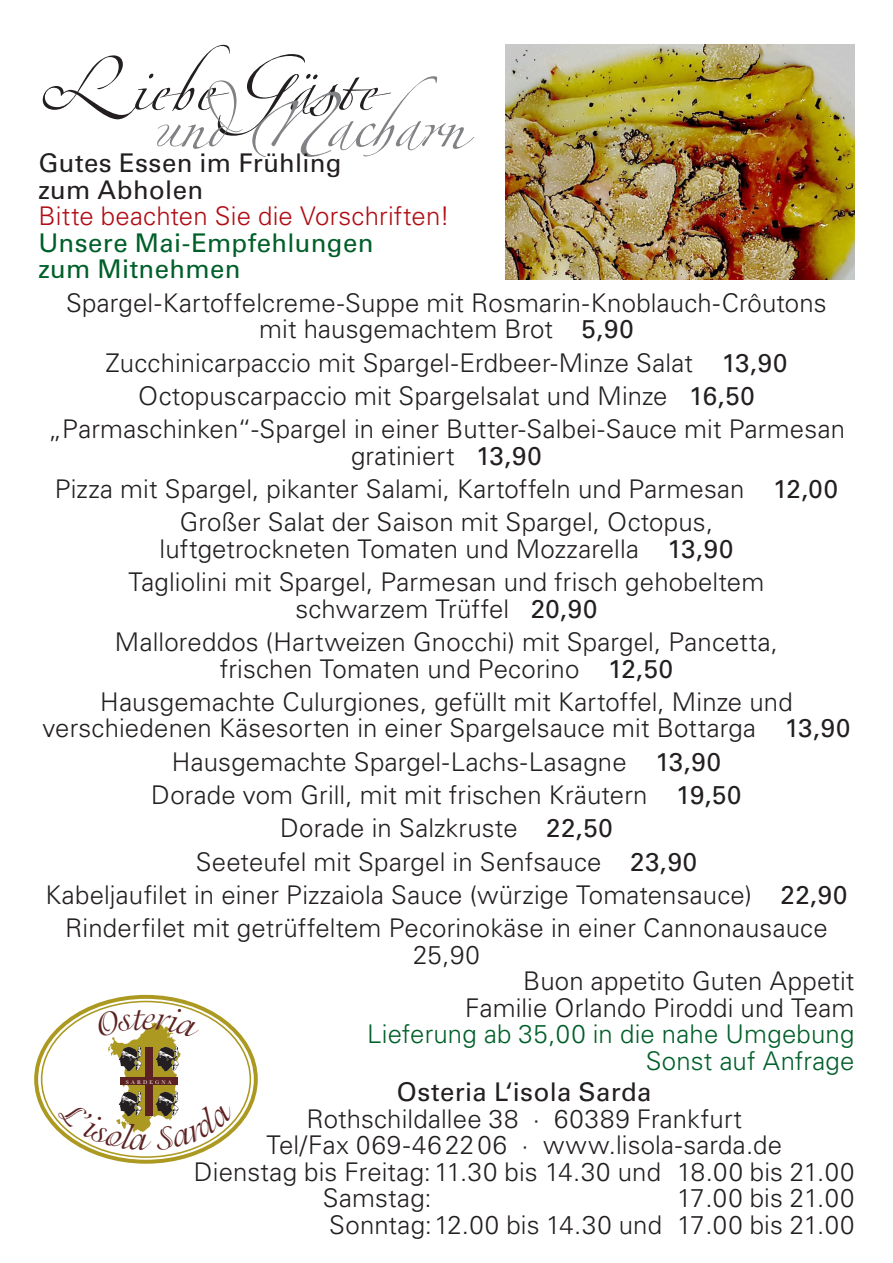
<style>
.page{position:relative;width:893px;height:1263px;background:#fff}
.page>*{position:absolute;margin:0;border:0;box-sizing:border-box;transform-origin:0 0}
.t1{font:96.9px "Zapfino Extra LT Four";color:#231f20}
.t2{font:96.9px "Zapfino Extra LT Four";color:#808285}
.t3{font:300 25.8px/33.3px "Univers LT Std";letter-spacing:.005em;color:#231f20;text-align:center}
.t4{font:25.8px/26.5px "Univers LT Std";letter-spacing:.015em;color:#231f20}
.t5{font:300 25.8px/26.5px "Univers LT Std";letter-spacing:.01em;color:#005f29;text-align:right}
.t6{font:25.8px/26.5px "Univers LT Std";letter-spacing:.015em;color:#005f29}
.t7{font:300 25.8px "Univers LT Std";letter-spacing:.005em;color:#b00d15}
.t8{font:5.55px "Baskerville";letter-spacing:.39em;color:#fff}
.s1{font-weight:400}
</style>
<div class="page">
<img style="left:506px;top:44px;width:348px;height:236px">
<svg style="left:34px;top:995px;width:224px;height:169px"></svg>
<h1 class="t1" style="left:38px;top:19px;width:342px">Liebe Gäste</h1>
<h1 class="t2" style="left:153px;top:56px;width:314px">und Nacharn</h1>
<p class="t4" style="left:38px;top:150px;width:305px">Gutes Essen im Frühling zum Abholen</p>
<p class="t7" style="left:38px;top:201px;width:413px">Bitte beachten Sie die Vorschriften!</p>
<p class="t6" style="left:38px;top:230px;width:336px">Unsere Mai-Empfehlungen zum Mitnehmen</p>
<p class="t3" style="left:66px;top:289px;width:762px;line-height:26.5px">Spargel-Kartoffelcreme-Suppe mit Rosmarin-Knoblauch-Crôutons mit hausgemachtem Brot <span class="s1">5,90</span></p>
<p class="t3" style="left:48px;top:346px;width:798px">Zucchinicarpaccio mit Spargel-Erdbeer-Minze Salat <span class="s1">13,90<br></span>Octopuscarpaccio mit Spargelsalat und Minze <span class="s1">16,50 </span>„Parmaschinken“-Spargel in einer Butter-Salbei-Sauce mit Parmesan</p>
<p class="t3" style="left:55px;top:439px;width:785px">gratiniert <span class="s1">13,90<br></span>Pizza mit Spargel, pikanter Salami, Kartoffeln und Parmesan <span class="s1">12,00<br></span>Großer Salat der Saison mit Spargel, Octopus,</p>
<p class="t3" style="left:129px;top:532px;width:637px">luftgetrockneten Tomaten und Mozzarella <span class="s1">13,90<br></span>Tagliolini mit Spargel, Parmesan und frisch gehobeltem</p>
<p class="t3" style="left:115px;top:592px;width:665px">schwarzem Trü ffel <span class="s1">20,90<br></span>Malloreddos (Hartweizen Gnocchi) mit Spargel, Pancetta,</p>
<p class="t3" style="left:100px;top:652px;width:694px">frischen Tomaten und Pecorino <span class="s1">12,50<br></span>Hausgemachte Culurgiones, gefüllt mit Kartoffel, Minze und</p>
<p class="t3" style="left:43px;top:712px;width:809px">verschiedenen Käsesorten in einer Spargelsauce mit Bottarga <span class="s1">13,90<br></span>Hausgemachte Spargel-Lachs-Lasagne <span class="s1">13,90<br></span>Dorade vom Grill, mit mit frischen Krä utern <span class="s1">19,50<br></span>Dorade in Salzkruste <span class="s1">22,50<br></span>Seeteufel mit Spargel in Senfsauce <span class="s1">23,90<br></span>Kabeljaufilet in einer Pizzaiola Sauce (würzige Tomatensauce) <span class="s1">22,90<br></span>Rinderfilet mit getrüffeltem Pecorinokäse in einer Cannonausauce</p>
<p class="t3" style="left:413px;top:938px;width:68px">25,90</p>
<p class="t3" style="left:465px;top:968px;width:391px;line-height:26.5px;text-align:right">Buon appetito Guten Appetit<br>Familie Orlando Piroddi und Team</p>
<p class="t5" style="left:367px;top:1021px;width:489px">Lieferung ab 35,00 in die nahe Umgebung<br>Sonst auf Anfrage</p>
<p class="t4" style="left:397px;top:1079px;width:256px">Osteria L‘isola Sarda</p>
<p class="t3" style="left:306px;top:1102px;width:437px">Rothschildallee 38 ∙ 60389 Frankfurt</p>
<p class="t3" style="left:266px;top:1128px;width:517px">Tel/Fax 069-46 22 06 ∙ www.lisola-sarda.de</p>
<p class="t3" style="left:194px;top:1155px;width:662px">Dienstag bis Freitag: 11.30 bis 14.30 und 18.00 bis 21.00</p>
<p class="t3" style="left:323px;top:1181px;width:110px">Samstag:</p>
<p class="t8" style="left:126px;top:1078px;width:47px">SARDEGNA</p>
<p class="t3" style="left:329px;top:1184px;width:527px;line-height:26.5px;text-align:right">17.00 bis 21.00<br>Sonntag: 12.00 bis 14.30 und 17.00 bis 21.00</p>
</div>
